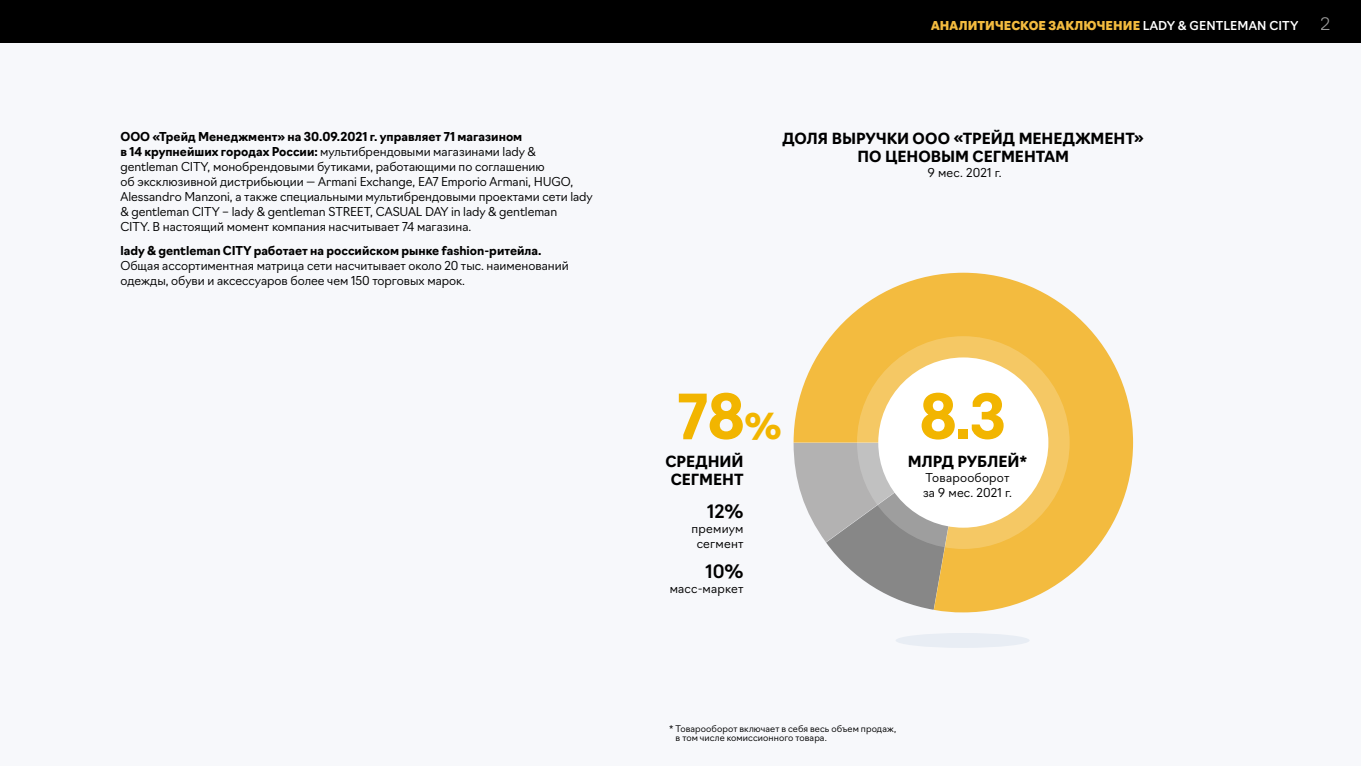
<style>
.page{position:relative;width:1361px;height:766px;background:#fff}
.page>*{position:absolute;margin:0;border:0;box-sizing:border-box;transform-origin:0 0}
.t1{font:700 60px "Navigo";color:#f2b500}
.t2{font:500 18px "Navigo";color:#000}
.t3{font:300 18px "Formular";color:#fff}
.t4{font:700 15px/18px "Navigo";color:#000;text-align:center}
.t5{font:300 12px/15px "Navigo";color:#000}
.t6{font:700 12px "Navigo";color:#000}
.t7{font:300 12px/15px "Navigo";letter-spacing:.02em;color:#000;text-align:center}
.t8{font:900 12px "Navigo";letter-spacing:.005em;color:#f3bb3f}
.t9{font:300 9px/9px "Navigo";letter-spacing:.01em;color:#000}
.s1{font-weight:700}
.s2{font-weight:500;color:#fff}
.s3{font-size:34.5px}
</style>
<div class="page">
<div style="left:0;top:0;width:1361px;height:765px;background:#f7f8fb"></div>
<div style="left:0;top:0;width:1361px;height:43px;background:#000"></div>
<svg style="left:793px;top:273px;width:340px;height:339px;fill:#f3bb3f"></svg>
<svg style="left:857px;top:336px;width:212px;height:213px;background:#e5c275"></svg>
<div style="left:878px;top:357px;width:170px;height:170px;background:#fff;border-radius:50%"></div>
<div style="left:895px;top:632px;width:134px;height:15px;background:#e8edf4;border-radius:50%"></div>
<p class="t5" style="left:120px;top:128px;width:474px"><span class="s1">ООО «Трейд Менеджмент» на 30.09.2021 г. управляет 71 магазином<br>в 14 крупнейших городах России:</span> мультибрендовыми магазинами lady &amp; gentleman CITY, монобрендовыми бутиками, работающими по соглашению<br>об эксклюзивной дистрибьюции — Armani Exchange, EA7 Emporio Armani, HUGO, Alessandro Manzoni, а также специальными мультибрендовыми проектами сети lady &amp; gentleman CITY – lady &amp; gentleman STREET, CASUAL DAY in lady &amp; gentleman<br>CITY. В настоящий момент компания насчитывает 74 магазина.</p>
<p class="t6" style="left:120px;top:241px;width:423px">lady &amp; gentleman CITY работает на российском рынке fashion-ритейла.</p>
<p class="t5" style="left:120px;top:257px;width:450px">Общая ассортиментная матрица сети насчитывает около 20 тыс. наименований одежды, обуви и аксессуаров более чем 150 торговых марок.</p>
<p class="t8" style="left:931px;top:16px;width:369px">АНАЛИТИЧЕСКОЕ ЗАКЛЮЧЕНИЕ <span class="s2">LADY &amp; GENTLEMAN CITY</span></p>
<h2 class="t3" style="left:1321px;top:12px;width:12px">2</h2>
<p class="t4" style="left:782px;top:128px;width:363px">ДОЛЯ ВЫРУЧКИ ООО «ТРЕЙД МЕНЕДЖМЕНТ»<br>ПО ЦЕНОВЫМ СЕГМЕНТАМ</p>
<p class="t5" style="left:928px;top:164px;width:75px">9 мес. 2021 г.</p>
<h1 class="t1" style="left:677px;top:369px;width:106px">78<span class="s3">%</span></h1>
<h1 class="t1" style="left:919px;top:369px;width:89px">8.3</h1>
<p class="t4" style="left:908px;top:451px;width:121px">МЛРД РУБЛЕЙ*</p>
<p class="t7" style="left:923px;top:469px;width:91px;text-align:left">Товарооборот за 9 мес. 2021 г.</p>
<p class="t4" style="left:665px;top:451px;width:79px">СРЕДНИЙ<br>СЕГМЕНТ</p>
<h2 class="t2" style="left:707px;top:497px;width:38px">12%</h2>
<p class="t7" style="left:691px;top:520px;width:53px">премиум сегмент</p>
<h2 class="t2" style="left:705px;top:557px;width:40px">10%</h2>
<p class="t7" style="left:669px;top:580px;width:75px">масс-маркет</p>
<p class="t9" style="left:675px;top:723px;width:222px;text-indent:-6px">* Товарооборот включает в себя весь объем продаж, в том числе комиссионного товара.</p>
</div>
